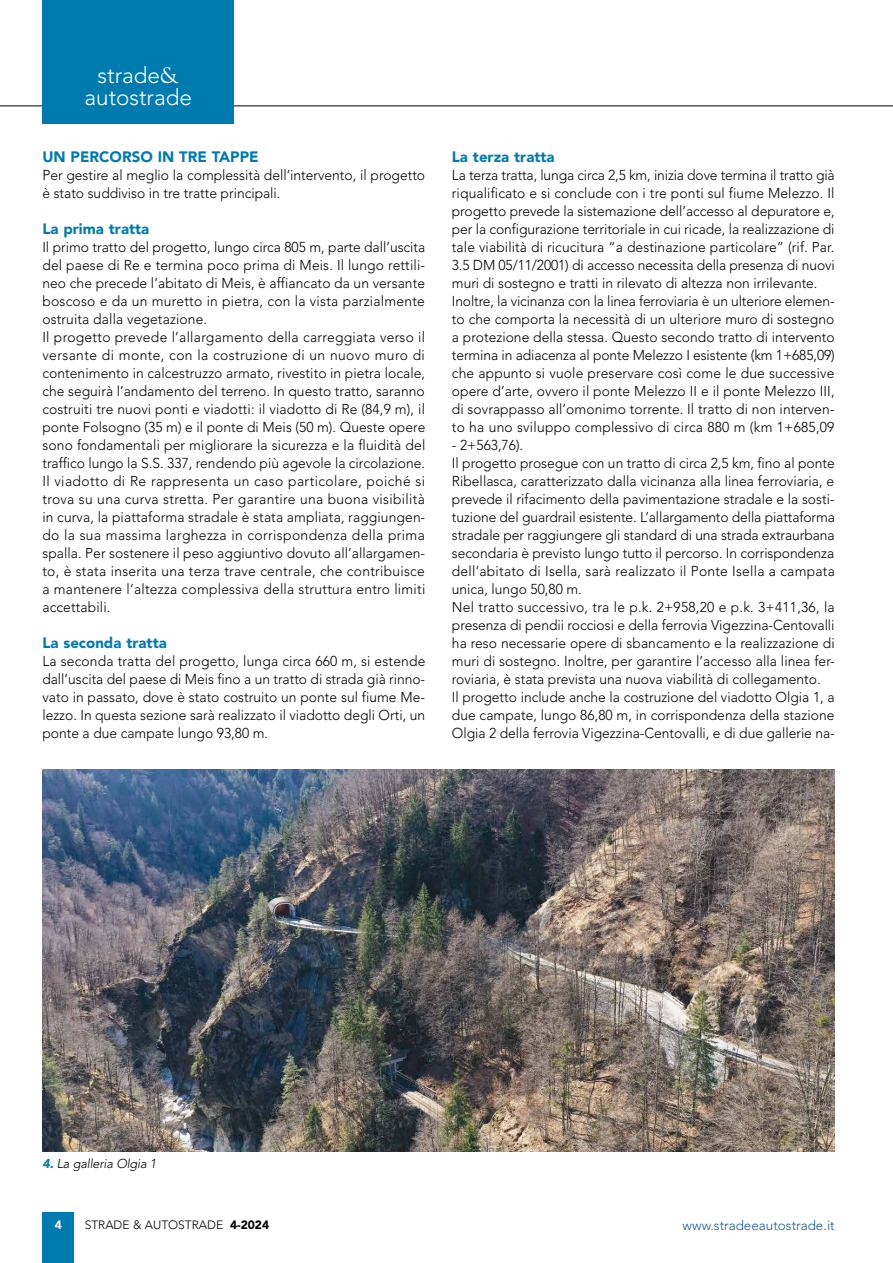
<style>
.page{position:relative;width:893px;height:1263px;background:#fff}
.page>*{position:absolute;margin:0;border:0;box-sizing:border-box;transform-origin:0 0}
.t1{font:300 22.5px/22.5px "Avenir";color:#fff;text-align:center}
.t2{font:900 15px "Avenir";color:#007bb0}
.t3{font:300 14.25px/18px "Avenir";letter-spacing:.005em;color:#000}
.t4{font:300 13.5px "Avenir";color:#165b9a}
.t5{font:italic 300 12.75px "Avenir";letter-spacing:-.015em;color:#000}
.t6{font:300 12px "Avenir";color:#000}
.t7{font:900 12px "Avenir";color:#fff}
.s1{font-family:"Goudy Std";font-weight:400}
.s2{font-weight:900;color:#007bb0}
.s3{font-weight:900}
</style>
<div class="page">
<hr style="left:0;top:106px;width:893px;height:1px;background:#000">
<div style="left:43px;top:0;width:191px;height:124px;background:#007bb0"></div>
<div style="left:42px;top:1212px;width:32px;height:51px;background:#007bb0"></div>
<img style="left:42px;top:769px;width:793px;height:383px">
<h1 class="t1" style="left:84px;top:64px;width:109px">strade<span class="s1">&amp; </span>autostrade</h1>
<p class="t2" style="left:42px;top:148px;width:218px">UN PERCORSO IN TRE TAPPE</p>
<p class="t3" style="left:42px;top:166px;width:384px">Per gestire al meglio la complessità dell’intervento, il progetto è stato suddiviso in tre tratte principali.</p>
<p class="t2" style="left:42px;top:220px;width:108px">La prima tratta</p>
<p class="t3" style="left:42px;top:238px;width:384px">Il primo tratto del progetto, lungo circa 805 m, parte dall’uscita del paese di Re e termina poco prima di Meis. Il lungo rettili&shy;neo che precede l’abitato di Meis, è affiancato da un versante boscoso e da un muretto in pietra, con la vista parzialmente ostruita dalla vegetazione.<br>Il progetto prevede l’allargamento della carreggiata verso il versante di monte, con la costruzione di un nuovo muro di contenimento in calcestruzzo armato, rivestito in pietra locale, che seguirà l’andamento del terreno. In questo tratto, saranno costruiti tre nuovi ponti e viadotti: il viadotto di Re (84,9 m), il ponte Folsogno (35 m) e il ponte di Meis (50 m). Queste opere sono fondamentali per migliorare la sicurezza e la fluidità del traffico lungo la S.S. 337, rendendo più agevole la circolazione.<br>Il viadotto di Re rappresenta un caso particolare, poiché si trova su una curva stretta. Per garantire una buona visibilità in curva, la piattaforma stradale è stata ampliata, raggiungen&shy;do la sua massima larghezza in corrispondenza della prima spalla. Per sostenere il peso aggiuntivo dovuto all’allargamen&shy;to, è stata inserita una terza trave centrale, che contribuisce a mantenere l’altezza complessiva della struttura entro limiti accettabili.</p>
<p class="t2" style="left:42px;top:634px;width:126px">La seconda tratta</p>
<p class="t3" style="left:42px;top:652px;width:384px;text-align:justify">La seconda tratta del progetto, lunga circa 660 m, si estende dall’uscita del paese di Meis fino a un tratto di strada già rinno&shy;vato in passato, dove è stato costruito un ponte sul fiume Me&shy;lezzo. In questa sezione sarà realizzato il viadotto degli Orti, un ponte a due campate lungo 93,80 m.</p>
<p class="t2" style="left:452px;top:148px;width:104px">La terza tratta</p>
<p class="t3" style="left:452px;top:166px;width:384px">La terza tratta, lunga circa 2,5 km, inizia dove termina il tratto già riqualificato e si conclude con i tre ponti sul fiume Melezzo. Il progetto prevede la sistemazione dell’accesso al depuratore e, per la configurazione territoriale in cui ricade, la realizzazione di tale viabilità di ricucitura “a destinazione particolare” (rif. Par.<br>3.5 DM 05/11/2001) di accesso necessita della presenza di nuovi muri di sostegno e tratti in rilevato di altezza non irrilevante.<br>Inoltre, la vicinanza con la linea ferroviaria è un ulteriore elemen&shy;to che comporta la necessità di un ulteriore muro di sostegno a protezione della stessa. Questo secondo tratto di intervento termina in adiacenza al ponte Melezzo I esistente (km 1+685,09) che appunto si vuole preservare così come le due successive opere d’arte, ovvero il ponte Melezzo II e il ponte Melezzo III, di sovrappasso all’omonimo torrente. Il tratto di non interven&shy;to ha uno sviluppo complessivo di circa 880 m (km 1+685,09</p>
<p class="t3" style="left:452px;top:436px;width:384px">- 2+563,76).<br>Il progetto prosegue con un tratto di circa 2,5 km, fino al ponte Ribellasca, caratterizzato dalla vicinanza alla linea ferroviaria, e prevede il rifacimento della pavimentazione stradale e la sosti&shy;tuzione del guardrail esistente. L’allargamento della piattaforma stradale per raggiungere gli standard di una strada extraurbana secondaria è previsto lungo tutto il percorso. In corrispondenza dell’abitato di Isella, sarà realizzato il Ponte Isella a campata unica, lungo 50,80 m.<br>Nel tratto successivo, tra le p.k. 2+958,20 e p.k. 3+411,36, la presenza di pendii rocciosi e della ferrovia Vigezzina-Centovalli ha reso necessarie opere di sbancamento e la realizzazione di muri di sostegno. Inoltre, per garantire l’accesso alla linea fer&shy;roviaria, è stata prevista una nuova viabilità di collegamento.<br>Il progetto include anche la costruzione del viadotto Olgia 1, a due campate, lungo 86,80 m, in corrispondenza della stazione Olgia 2 della ferrovia Vigezzina-Centovalli, e di due gallerie na-</p>
<p class="t5" style="left:42px;top:1156px;width:116px"><span class="s2">4.</span> La galleria Olgia 1</p>
<p class="t7" style="left:55px;top:1217px;width:9px">4</p>
<p class="t6" style="left:85px;top:1217px;width:186px">STRADE &amp; AUTOSTRADE <span class="s3">4-2024</span></p>
<p class="t4" style="left:683px;top:1217px;width:154px">www.stradeeautostrade.it</p>
</div>
